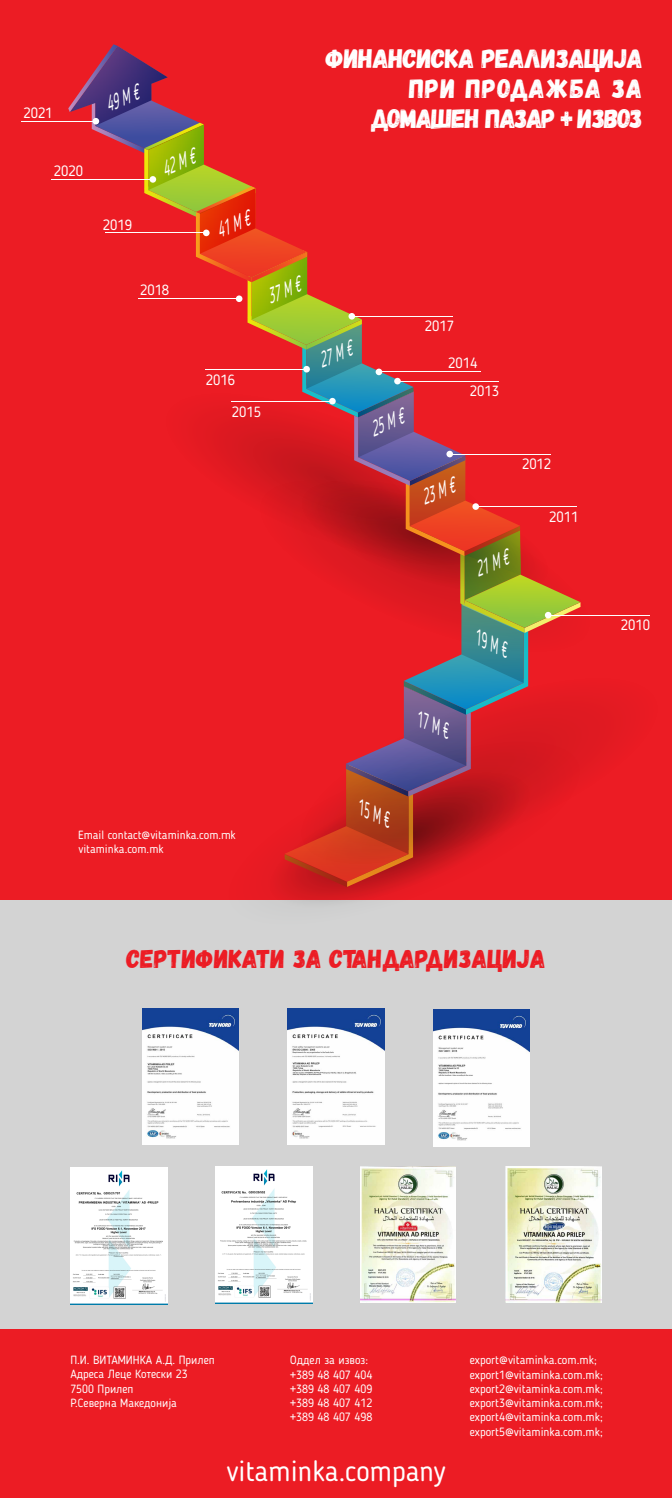
<style>
.page{position:relative;width:672px;height:1498px;background:#fff}
.page>*{position:absolute;margin:0;border:0;box-sizing:border-box;transform-origin:0 0}
.t1{font:28.7px "Blogger Sans";color:#fff}
.t2{font:26.88px/30.2px "Gagalin";letter-spacing:-.02em;color:#fff;text-align:right}
.t3{font:26.88px "Humectez La Mouture";color:#fff}
.t4{font:26.07px "Gagalin";color:#ec1c24}
.t5{font:italic 21.25px "Blogger Sans";color:#fff;scale:.58 1}
.t6{font:14.63px/32px "Blogger Sans";color:#fff}
.t7{font:11.9px/14.3px "Blogger Sans";color:#fff;text-align:justify}
.t8{font:11.79px/14.2px "Blogger Sans";color:#fff}
</style>
<div class="page">
<div style="left:1px;top:899px;width:671px;height:433px;background:#d3d3d3"></div>
<div style="left:1px;top:1329px;width:671px;height:169px;background:#ec1c24"></div>
<img style="left:433px;top:1009px;width:97px;height:137px">
<img style="left:288px;top:1008px;width:96px;height:137px">
<img style="left:142px;top:1008px;width:97px;height:137px">
<img style="left:216px;top:1166px;width:96px;height:137px">
<img style="left:70px;top:1167px;width:97px;height:137px">
<img style="left:505px;top:1166px;width:97px;height:137px">
<img style="left:360px;top:1166px;width:95px;height:137px">
<div style="left:0;top:0;width:671px;height:899px;background:#ec1c24"></div>
<div style="left:581px;top:703px;width:30px;height:63px;background:#e01a22"></div>
<hr style="left:548px;top:615px;width:101px;height:1px;background:#fff">
<hr style="left:52px;top:179px;width:101px;height:1px;background:#fff">
<svg style="left:68px;top:44px;width:513px;height:860px"></svg>
<hr style="left:21px;top:121px;width:75px;height:1px;background:#fff">
<div style="left:203px;top:230px;width:7px;height:6px;background:#fff;border-radius:50%"></div>
<hr style="left:105px;top:232px;width:101px;height:1px;background:#fff">
<div style="left:303px;top:366px;width:7px;height:6px;background:#fff;border-radius:50%"></div>
<hr style="left:205px;top:369px;width:102px;height:1px;background:#fff">
<div style="left:329px;top:398px;width:7px;height:6px;background:#fff;border-radius:50%"></div>
<hr style="left:231px;top:401px;width:101px;height:1px;background:#fff">
<p class="t6" style="left:23px;top:97px;width:31px">2021</p>
<p class="t6" style="left:54px;top:155px;width:31px">2020</p>
<h3 class="t5" style="left:101px;top:94px;width:61px;rotate:-23deg">49 M €</h3>
<p class="t6" style="left:103px;top:208px;width:31px">2019</p>
<h3 class="t5" style="left:157px;top:158px;width:61px;rotate:-23deg">42 M €</h3>
<p class="t6" style="left:140px;top:274px;width:31px">2018</p>
<h3 class="t5" style="left:212px;top:219px;width:61px;rotate:-23deg">41 M €</h3>
<h3 class="t5" style="left:262px;top:286px;width:61px;rotate:-23deg">37 M €</h3>
<p class="t6" style="left:232px;top:363px;width:31px;text-indent:-26px">2016<br>2015</p>
<h2 class="t2" style="left:326px;top:43px;width:319px">ФИНАНСИСКА РЕАЛИЗАЦИЈА<br>ПРИ ПРОДАЖБА ЗА<br>ДОМАШЕН ПАЗАР ИЗВОЗ</h2>
<h2 class="t3" style="left:561px;top:104px;width:14px">+</h2>
<h3 class="t5" style="left:314px;top:350px;width:61px;rotate:-23deg">27 M €</h3>
<h3 class="t5" style="left:366px;top:418px;width:61px;rotate:-23deg">25 M €</h3>
<p class="t6" style="left:425px;top:309px;width:31px">2017</p>
<p class="t6" style="left:448px;top:347px;width:31px">2014</p>
<p class="t6" style="left:470px;top:375px;width:31px">2013</p>
<h3 class="t5" style="left:417px;top:487px;width:61px;rotate:-23deg">23 M €</h3>
<p class="t6" style="left:522px;top:448px;width:31px">2012</p>
<h3 class="t5" style="left:470px;top:559px;width:61px;rotate:-23deg">21 M €</h3>
<p class="t6" style="left:549px;top:500px;width:31px">2011</p>
<h3 class="t5" style="left:484px;top:626px;width:61px;rotate:24deg">19 М €</h3>
<p class="t6" style="left:621px;top:608px;width:31px">2010</p>
<h3 class="t5" style="left:425px;top:707px;width:61px;rotate:24deg">17 М €</h3>
<p class="t8" style="left:78px;top:828px;width:159px">Email contact@vitaminka.com.mk vitaminka.com.mk</p>
<h3 class="t5" style="left:366px;top:796px;width:61px;rotate:24deg">15 М €</h3>
<h3 class="t4" style="left:127px;top:942px;width:421px">Сертификати за стандардизација</h3>
<p class="t8" style="left:70px;top:1353px;width:146px">П.И. ВИТАМИНКА А.Д. Прилеп<br>Адреса Леце Котески 23<br>7500 Прилеп<br>Р.Северна Македонија</p>
<p class="t8" style="left:290px;top:1353px;width:79px">Оддел за извоз:</p>
<p class="t7" style="left:290px;top:1367px;width:84px">+389 48 407 404 +389 48 407 409 +389 48 407 412 +389 48 407 498</p>
<h1 class="t1" style="left:226px;top:1453px;width:221px">vitaminka.company</h1>
<p class="t7" style="left:470px;top:1353px;width:134px;text-align:left">export@vitaminka.com.mk; export1@vitaminka.com.mk; export2@vitaminka.com.mk; export3@vitaminka.com.mk; export4@vitaminka.com.mk; export5@vitaminka.com.mk;</p>
</div>
